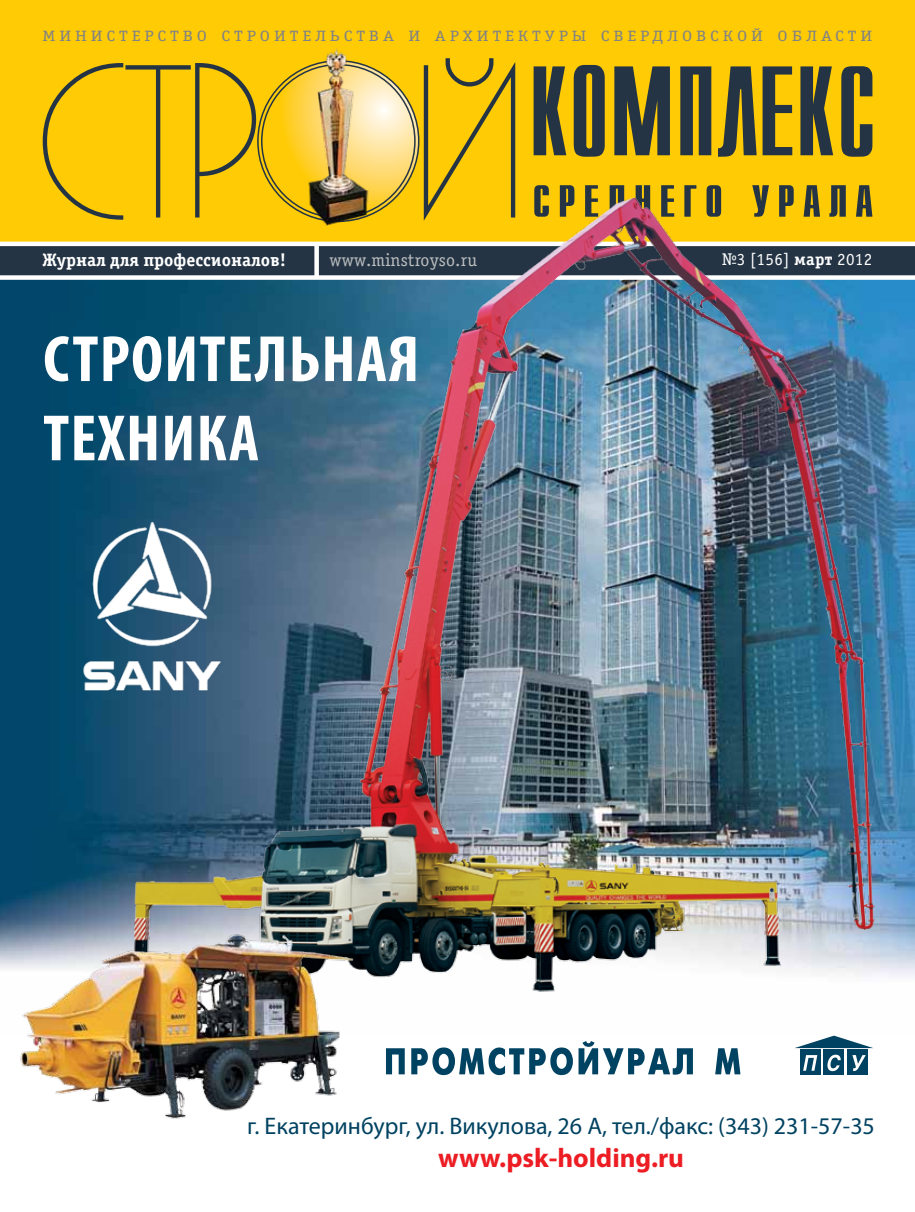
<style>
.page{position:relative;width:915px;height:1212px;background:#fff}
.page>*{position:absolute;margin:0;border:0;box-sizing:border-box;transform-origin:0 0}
.t1{font:700 condensed 66px/79.2px "Myriad Pro";letter-spacing:.02em;color:#fff}
.t2{font:700 27px "Myriad Pro";color:#ed1d24}
.t3{font:24px "Myriad Pro";color:#004261}
.t4{font:700 18px "Officina Serif C";color:#fff}
.t5{font:18px "Officina Serif C";letter-spacing:.01em;color:#bcbec0}
.t6{font:16.95px "Officina Serif C";letter-spacing:.02em;color:#fff}
.t7{font:15px "Officina Serif C";letter-spacing:.21em;color:#808285;scale:1.22 1}
.s1{font-weight:700}
</style>
<div class="page">
<img style="left:0;top:280px;width:914px;height:697px">
<div style="left:0;top:0;width:914px;height:276px;background:#ffcb05"></div>
<svg style="left:0;top:242px;width:914px;height:38px;background:#55626e"></svg>
<svg style="left:43px;top:58px;width:472px;height:162px"></svg>
<svg style="left:533px;top:65px;width:339px;height:92px"></svg>
<svg style="left:258px;top:61px;width:160px;height:160px"></svg>
<img style="left:307px;top:48px;width:63px;height:124px">
<img style="left:118px;top:172px;width:769px;height:820px">
<img style="left:0;top:890px;width:369px;height:229px">
<img style="left:70px;top:510px;width:156px;height:203px">
<div style="left:800px;top:1049px;width:20px;height:26px;background:#004261"></div>
<div style="left:823px;top:1049px;width:20px;height:26px;background:#004261"></div>
<div style="left:847px;top:1049px;width:20px;height:26px;background:#004261"></div>
<svg style="left:795px;top:1035px;width:78px;height:13px"></svg>
<svg style="left:803px;top:1055px;width:62px;height:16px"></svg>
<svg style="left:386px;top:1041px;width:354px;height:34px"></svg>
<p class="t7" style="left:43px;top:28px;width:681px">министерство строительства и архитектуры свердловской области</p>
<p class="t4" style="left:43px;top:250px;width:245px">Журнал для профессионалов!</p>
<p class="t5" style="left:329px;top:250px;width:149px">www.minstroyso.ru</p>
<p class="t6" style="left:720px;top:251px;width:153px">№3 [156] <span class="s1">март</span> 2012</p>
<h1 class="t1" style="left:43px;top:318px;width:377px">Строительная техника</h1>
<h3 class="t3" style="left:247px;top:1111px;width:629px">г. Екатеринбург, ул. Викулова, 26 А, тел./факс: (343) 231-57-35</h3>
<h2 class="t2" style="left:438px;top:1140px;width:247px">www.psk-holding.ru</h2>
</div>
